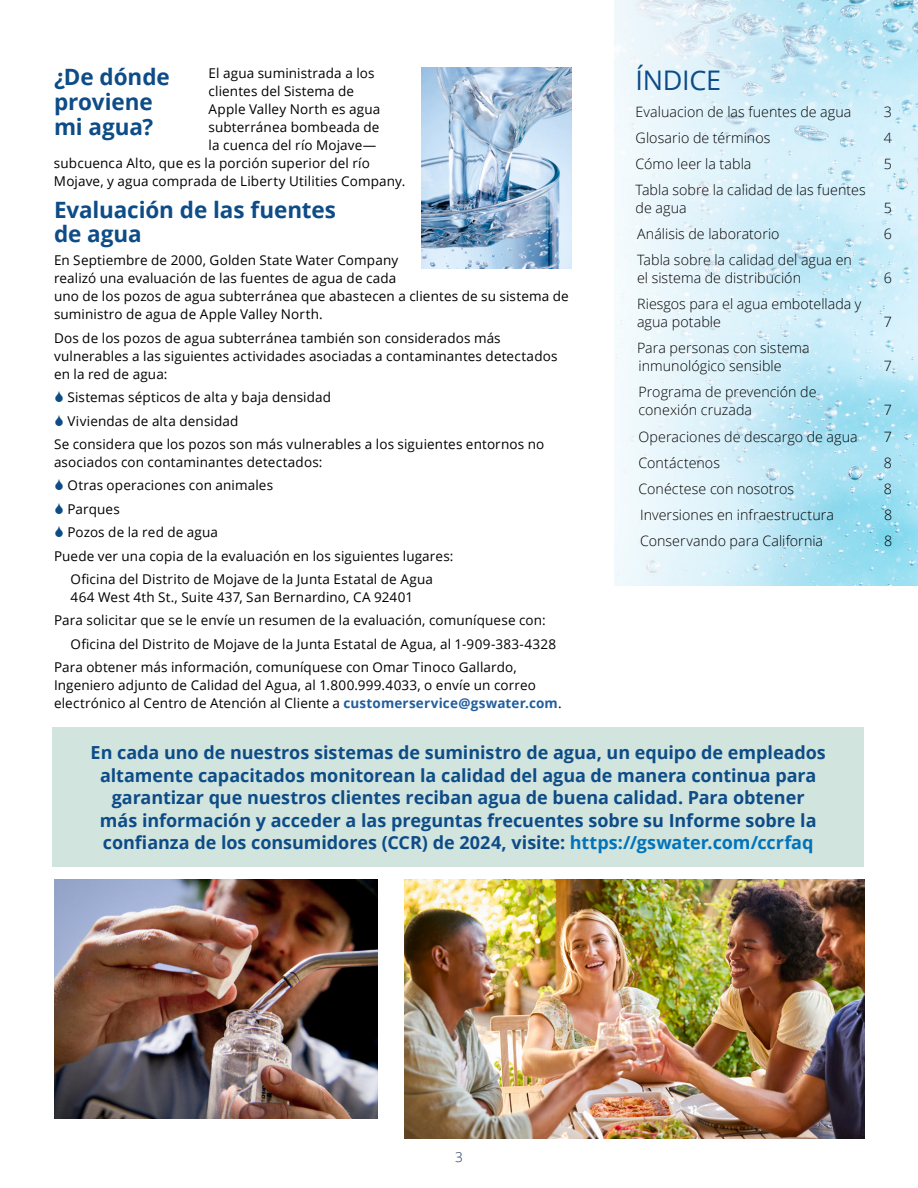
<style>
.page{position:relative;width:918px;height:1188px;background:#fff}
.page>*{position:absolute;margin:0;border:0;box-sizing:border-box;transform-origin:0 0}
.t1{font:27px "Open Sans";letter-spacing:-.01em;color:#0d4c87}
.t2{font:700 22.5px/25.2px "Open Sans";letter-spacing:-.005em;color:#0d4c87}
.t3{font:700 18px/22.5px "Open Sans";letter-spacing:-.005em;color:#0d4c87;text-align:center}
.t4{font:300 14.25px/18px "Open Sans";letter-spacing:.005em;color:#000}
.t5{font:13.5px/18px "Open Sans";letter-spacing:.01em;color:#000}
.t6{font:300 13.5px "Open Sans";color:#1a2d5c}
.s1{font-weight:700;color:#215e9e}
.s2{color:#0073ba}
</style>
<div class="page">
<img style="left:421px;top:67px;width:151px;height:202px">
<img style="left:405px;top:880px;width:459px;height:258px">
<img style="left:54px;top:880px;width:324px;height:239px">
<img style="left:615px;top:0;width:303px;height:586px">
<div style="left:52px;top:727px;width:812px;height:139px;background:#d1e4de"></div>
<h2 class="t2" style="left:54px;top:63px;width:117px">¿De dónde proviene mi agua?</h2>
<h1 class="t1" style="left:636px;top:62px;width:87px">ÍNDICE</h1>
<p class="t5" style="left:209px;top:64px;width:168px">El agua suministrada a los</p>
<p class="t5" style="left:209px;top:82px;width:147px">clientes del Sistema de</p>
<p class="t5" style="left:209px;top:100px;width:173px">Apple Valley North es agua</p>
<p class="t5" style="left:209px;top:118px;width:172px">subterránea bombeada de</p>
<p class="t5" style="left:209px;top:136px;width:169px">la cuenca del río Mojave—</p>
<p class="t5" style="left:54px;top:154px;width:317px">subcuenca Alto, que es la porción superior del río</p>
<p class="t5" style="left:54px;top:172px;width:353px">Mojave, y agua comprada de Liberty Utilities Company.</p>
<h2 class="t2" style="left:54px;top:197px;width:284px;line-height:24px">Evaluación de las fuentes de agua</h2>
<p class="t5" style="left:54px;top:251px;width:516px">En Septiembre de 2000, Golden State Water Company<br>realizó una evaluación de las fuentes de agua de cada<br>uno de los pozos de agua subterránea que abastecen a clientes de su sistema de suministro de agua de Apple Valley North.</p>
<p class="t5" style="left:54px;top:328px;width:505px">Dos de los pozos de agua subterránea también son considerados más vulnerables a las siguientes actividades asociadas a contaminantes detectados en la red de agua:</p>
<p class="t5" style="left:68px;top:388px;width:265px">Sistemas sépticos de alta y baja densidad</p>
<p class="t5" style="left:68px;top:411px;width:172px">Viviendas de alta densidad</p>
<p class="t5" style="left:54px;top:435px;width:492px">Se considera que los pozos son más vulnerables a los siguientes entornos no</p>
<p class="t5" style="left:54px;top:453px;width:270px">asociados con contaminantes detectados:</p>
<p class="t5" style="left:68px;top:476px;width:207px">Otras operaciones con animales</p>
<p class="t5" style="left:68px;top:499px;width:54px">Parques</p>
<p class="t5" style="left:68px;top:523px;width:152px">Pozos de la red de agua</p>
<p class="t5" style="left:54px;top:546px;width:401px">Puede ver una copia de la evaluación en los siguientes lugares:</p>
<p class="t5" style="left:70px;top:570px;width:364px">Oficina del Distrito de Mojave de la Junta Estatal de Agua</p>
<p class="t5" style="left:70px;top:588px;width:344px">464 West 4th St., Suite 437, San Bernardino, CA 92401</p>
<p class="t5" style="left:54px;top:611px;width:493px">Para solicitar que se le envíe un resumen de la evaluación, comuníquese con:</p>
<p class="t5" style="left:70px;top:634px;width:487px">Oficina del Distrito de Mojave de la Junta Estatal de Agua, al 1-909-383-4328</p>
<p class="t5" style="left:54px;top:658px;width:464px">Para obtener más información, comuníquese con Omar Tinoco Gallardo,</p>
<p class="t5" style="left:54px;top:676px;width:509px">Ingeniero adjunto de Calidad del Agua, al 1.800.999.4033, o envíe un correo electrónico al Centro de Atención al Cliente a <span class="s1">customerservice@gswater.com</span>.</p>
<p class="t4" style="left:636px;top:102px;width:217px">Evaluacion de las fuentes de agua</p>
<p class="t4" style="left:884px;top:102px;width:10px">3</p>
<p class="t4" style="left:636px;top:128px;width:136px">Glosario de términos</p>
<p class="t4" style="left:884px;top:128px;width:10px">4</p>
<p class="t4" style="left:636px;top:154px;width:117px">Cómo leer la tabla</p>
<p class="t4" style="left:884px;top:154px;width:10px">5</p>
<p class="t4" style="left:636px;top:180px;width:232px">Tabla sobre la calidad de las fuentes de agua</p>
<p class="t4" style="left:884px;top:198px;width:10px">5</p>
<p class="t4" style="left:637px;top:224px;width:144px">Análisis de laboratorio</p>
<p class="t4" style="left:884px;top:224px;width:10px">6</p>
<p class="t4" style="left:637px;top:251px;width:216px">Tabla sobre la calidad del agua en el sistema de distribución</p>
<p class="t4" style="left:884px;top:269px;width:10px">6</p>
<p class="t4" style="left:637px;top:295px;width:226px">Riesgos para el agua embotellada y agua potable</p>
<p class="t4" style="left:884px;top:313px;width:10px">7</p>
<p class="t4" style="left:637px;top:339px;width:174px">Para personas con sistema inmunológico sensible</p>
<p class="t4" style="left:884px;top:357px;width:10px">7</p>
<p class="t4" style="left:639px;top:383px;width:179px">Programa de prevención de conexión cruzada</p>
<p class="t4" style="left:884px;top:401px;width:10px">7</p>
<p class="t4" style="left:639px;top:427px;width:221px">Operaciones de descargo de agua</p>
<p class="t4" style="left:884px;top:427px;width:10px">7</p>
<p class="t4" style="left:639px;top:453px;width:83px">Contáctenos</p>
<p class="t4" style="left:884px;top:453px;width:10px">8</p>
<p class="t4" style="left:639px;top:479px;width:157px">Conéctese con nosotros</p>
<p class="t4" style="left:884px;top:479px;width:10px">8</p>
<p class="t4" style="left:640px;top:505px;width:195px">Inversiones en infraestructura</p>
<p class="t4" style="left:884px;top:505px;width:10px">8</p>
<p class="t4" style="left:640px;top:531px;width:185px">Conservando para California</p>
<p class="t4" style="left:884px;top:531px;width:10px">8</p>
<p class="t3" style="left:91px;top:741px;width:737px">En cada uno de nuestros sistemas de suministro de agua, un equipo de empleados altamente capacitados monitorean la calidad del agua de manera continua para garantizar que nuestros clientes reciban agua de buena calidad. Para obtener<br>más información y acceder a las preguntas frecuentes sobre su Informe sobre la confianza de los consumidores (CCR) de 2024, visite: <span class="s2">https://gswater.com/ccrfaq</span></p>
<p class="t6" style="left:455px;top:1147px;width:9px">3</p>
</div>
